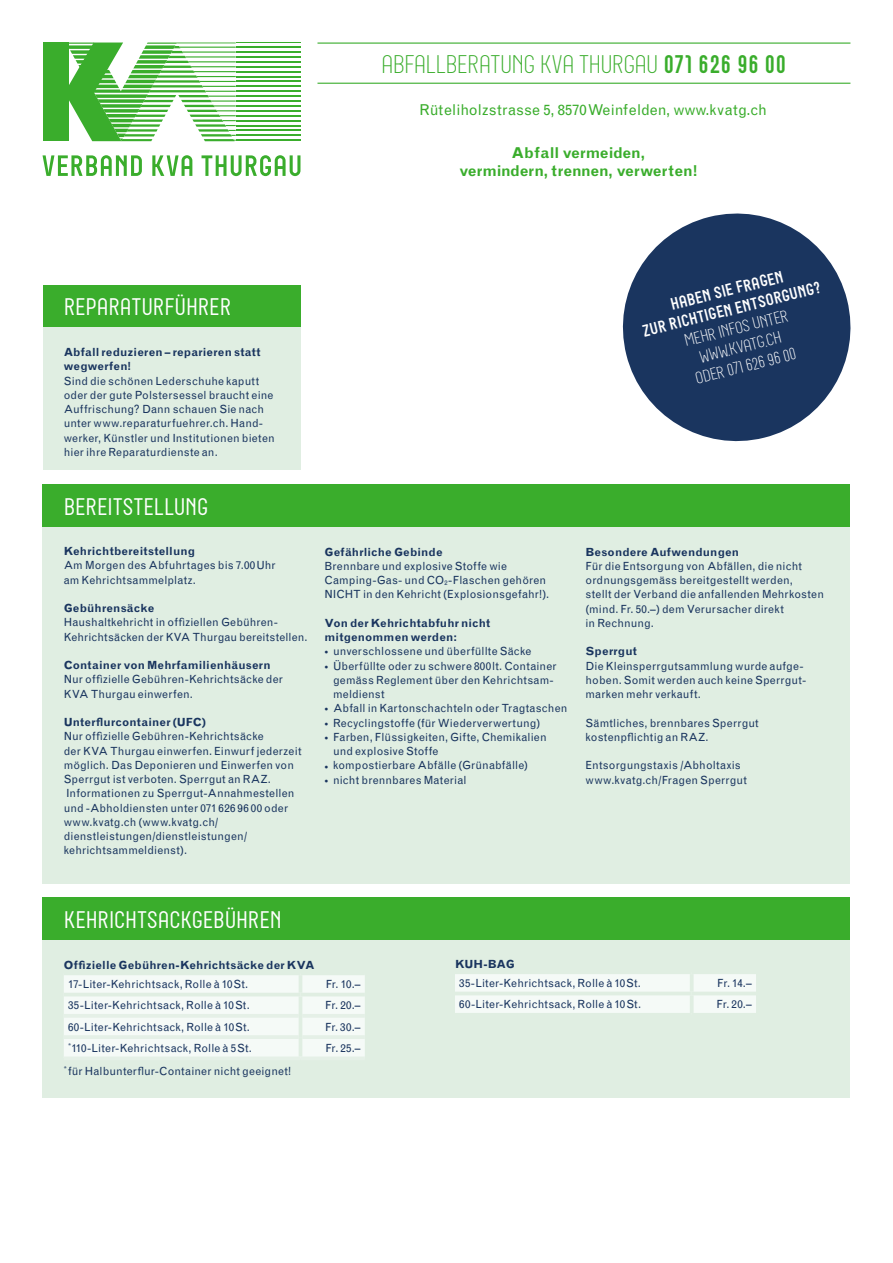
<style>
.page{position:relative;width:893px;height:1263px;background:#fff}
.page>*{position:absolute;margin:0;border:0;box-sizing:border-box;transform-origin:0 0}
.t1{font:300 25.5px "Neubau";letter-spacing:-.005em;color:#3aad2c}
.t2{font:24px "Neubau";letter-spacing:-.005em;color:#fff}
.t3{font:300 16.8px/19.5px "Neubau";color:#fff;text-align:center}
.t4{font:700 16.8px/19.5px "Neubau";color:#fff;text-align:center}
.t5{font:15px "Grotesque MT Std";color:#3aad2c}
.t6{font:700 15px/18px "Grotesque MT Std";letter-spacing:-.01em;color:#3aad2c;text-align:center}
.t7{font:11.25px/14.2px "Grotesque MT Std";letter-spacing:.015em;color:#1a355f}
.t8{font:700 11.25px/14.2px "Grotesque MT Std";letter-spacing:.015em;color:#1a355f}
.s1{font-weight:700}
.s2{font-size:6.6px}
</style>
<div class="page">
<div style="left:43px;top:285px;width:257px;height:42px;background:#3aad2c"></div>
<div style="left:43px;top:327px;width:257px;height:143px;background:#e0eee2"></div>
<div style="left:43px;top:484px;width:807px;height:43px;background:#3aad2c"></div>
<div style="left:43px;top:527px;width:807px;height:356px;background:#e0eee2"></div>
<hr style="left:317px;top:43px;width:533px;height:1px;background:#3aad2c">
<hr style="left:317px;top:83px;width:533px;height:1px;background:#3aad2c">
<svg style="left:622px;top:213px;width:229px;height:229px;fill:#1a355f"></svg>
<div style="left:43px;top:898px;width:807px;height:42px;background:#3aad2c"></div>
<div style="left:43px;top:940px;width:807px;height:157px;background:#e0eee2"></div>
<div style="left:64px;top:975px;width:301px;height:81px;background:#f5faf7"></div>
<hr style="left:64px;top:993px;width:236px;height:3px;background:#e0eee2">
<hr style="left:300px;top:993px;width:65px;height:3px;background:#e0eee2">
<hr style="left:64px;top:1014px;width:235px;height:4px;background:#e5f0e7">
<hr style="left:302px;top:1014px;width:63px;height:4px;background:#e5f0e7">
<hr style="left:64px;top:1035px;width:235px;height:4px;background:#e5f0e7">
<hr style="left:302px;top:1035px;width:63px;height:4px;background:#e5f0e7">
<hr style="left:64px;top:1056px;width:236px;height:4px;background:#e5f0e7">
<hr style="left:300px;top:1056px;width:65px;height:4px;background:#e5f0e7">
<hr style="left:299px;top:975px;width:3px;height:18px;background:#e0eee2">
<hr style="left:299px;top:996px;width:3px;height:20px;background:#e0eee2">
<hr style="left:299px;top:1016px;width:3px;height:21px;background:#e0eee2">
<hr style="left:299px;top:1037px;width:3px;height:19px;background:#e0eee2">
<div style="left:455px;top:974px;width:301px;height:39px;background:#f5faf7"></div>
<hr style="left:690px;top:974px;width:4px;height:18px;background:#e0eee2">
<hr style="left:690px;top:995px;width:4px;height:18px;background:#e0eee2">
<hr style="left:455px;top:992px;width:237px;height:3px;background:#e0eee2">
<hr style="left:692px;top:992px;width:64px;height:3px;background:#e0eee2">
<hr style="left:236px;top:43px;width:64px;height:1px;background:#3aad2c">
<hr style="left:236px;top:66px;width:64px;height:1px;background:#3aad2c">
<hr style="left:236px;top:61px;width:64px;height:1px;background:#3aad2c">
<hr style="left:236px;top:56px;width:64px;height:2px;background:#3aad2c">
<hr style="left:236px;top:51px;width:64px;height:2px;background:#3aad2c">
<hr style="left:236px;top:47px;width:64px;height:1px;background:#3aad2c">
<hr style="left:236px;top:91px;width:64px;height:1px;background:#3aad2c">
<hr style="left:236px;top:86px;width:64px;height:1px;background:#3aad2c">
<hr style="left:236px;top:81px;width:64px;height:1px;background:#3aad2c">
<hr style="left:236px;top:76px;width:64px;height:1px;background:#3aad2c">
<hr style="left:236px;top:71px;width:64px;height:1px;background:#3aad2c">
<hr style="left:236px;top:115px;width:64px;height:1px;background:#3aad2c">
<hr style="left:236px;top:110px;width:64px;height:1px;background:#3aad2c">
<hr style="left:236px;top:105px;width:64px;height:2px;background:#3aad2c">
<hr style="left:236px;top:100px;width:64px;height:2px;background:#3aad2c">
<hr style="left:236px;top:96px;width:64px;height:1px;background:#3aad2c">
<hr style="left:236px;top:140px;width:64px;height:1px;background:#3aad2c">
<hr style="left:236px;top:135px;width:64px;height:1px;background:#3aad2c">
<hr style="left:236px;top:130px;width:64px;height:1px;background:#3aad2c">
<hr style="left:236px;top:125px;width:64px;height:1px;background:#3aad2c">
<hr style="left:236px;top:120px;width:64px;height:1px;background:#3aad2c">
<div style="left:43px;top:43px;width:25px;height:98px;background:#3aad2c"></div>
<svg style="left:68px;top:43px;width:168px;height:98px"></svg>
<svg style="left:43px;top:155px;width:99px;height:21px"></svg>
<svg style="left:152px;top:155px;width:40px;height:21px"></svg>
<svg style="left:202px;top:155px;width:98px;height:21px"></svg>
<h1 class="t1" style="left:381px;top:50px;width:407px">ABFALLBERATUNG KVA THURGAU <span class="s1">071 626 96 00</span></h1>
<h3 class="t5" style="left:419px;top:101px;width:349px">Rüteliholzstrasse 5, 8570 Weinfelden, www.kvatg.ch</h3>
<h3 class="t6" style="left:459px;top:144px;width:240px">Abfall vermeiden,<br>vermindern, trennen, verwerten!</h3>
<h2 class="t2" style="left:64px;top:293px;width:169px">REPARATURFÜHRER</h2>
<p class="t8" style="left:64px;top:345px;width:198px">Abfall reduzieren – reparieren statt wegwerfen!</p>
<p class="t7" style="left:64px;top:374px;width:213px">Sind die schönen Lederschuhe kaputt oder der gute Polstersessel braucht eine Auffrischung? Dann schauen Sie nach unter www.reparaturfuehrer.ch. Hand&shy;werker, Künstler und Institutionen bieten hier ihre Reparaturdienste an.</p>
<h2 class="t2" style="left:64px;top:493px;width:146px">BEREITSTELLUNG</h2>
<p class="t8" style="left:64px;top:544px;width:133px">Kehrichtbereitstellung</p>
<p class="t7" style="left:64px;top:558px;width:213px">Am Morgen des Abfuhrtages bis 7.00Uhr am Kehrichtsammelplatz.</p>
<p class="t8" style="left:64px;top:601px;width:92px">Gebührensäcke</p>
<p class="t7" style="left:64px;top:615px;width:245px">Haushaltkehricht in offiziellen Gebühren-<br>Kehrichtsäcken der KVA Thurgau bereitstellen.</p>
<p class="t8" style="left:64px;top:658px;width:208px">Container von Mehrfamilienhäusern</p>
<p class="t7" style="left:64px;top:672px;width:221px">Nur offizielle Gebühren-Kehrichtsäcke der<br>KVA Thurgau einwerfen.</p>
<p class="t8" style="left:64px;top:715px;width:144px">Unterflurcontainer (UFC)</p>
<p class="t7" style="left:64px;top:729px;width:239px">Nur offizielle Gebühren-Kehrichtsäcke<br>der KVA Thurgau einwerfen. Einwurf jederzeit möglich. Das Deponieren und Einwerfen von Sperrgut ist verboten. Sperrgut an RAZ.<br>Informationen zu Sperrgut-Annahmestellen und -Abholdiensten unter 071 626 96 00 oder www.kvatg.ch (www.kvatg.ch/ dienstleistungen/dienstleistungen/ kehrichtsammeldienst).</p>
<p class="t8" style="left:325px;top:545px;width:120px">Gefährliche Gebinde</p>
<p class="t7" style="left:325px;top:559px;width:226px">Brennbare und explosive Stoffe wie<br>Camping-Gas- und CO<span class="s2">2</span>-Flaschen gehören<br>NICHT in den Kehricht (Explosionsgefahr!).</p>
<p class="t8" style="left:325px;top:616px;width:167px">Von der Kehrichtabfuhr nicht mitgenommen werden:</p>
<p class="t7" style="left:325px;top:644px;width:208px">• unverschlossene und überfüllte Säcke</p>
<p class="t7" style="left:333px;top:659px;width:225px;text-indent:-9px">• Überfüllte oder zu schwere 800lt. Container gemäss Reglement über den Kehrichtsam&shy;meldienst</p>
<p class="t7" style="left:325px;top:701px;width:244px">• Abfall in Kartonschachteln oder Tragtaschen</p>
<p class="t7" style="left:325px;top:716px;width:217px">• Recyclingstoffe (für Wiederverwertung)</p>
<p class="t7" style="left:333px;top:730px;width:215px;text-indent:-9px">• Farben, Flüssigkeiten, Gifte, Chemikalien und explosive Stoffe</p>
<p class="t7" style="left:325px;top:758px;width:205px">• kompostierbare Abfälle (Grünabfälle)</p>
<p class="t7" style="left:325px;top:773px;width:144px">• nicht brennbares Material</p>
<h3 class="t4" style="left:635px;top:302px;width:185px;rotate:-14deg">HABEN SIE FRAGEN<br>ZUR RICHTIGEN ENTSORGUNG?</h3>
<h3 class="t3" style="left:682px;top:331px;width:108px;rotate:-14deg">MEHR INFOS UNTER<br>WWW.KVATG.CH<br>ODER 071 626 96 00</h3>
<p class="t8" style="left:585px;top:544px;width:155px">Besondere Aufwendungen</p>
<p class="t7" style="left:585px;top:559px;width:240px">Für die Entsorgung von Abfällen, die nicht ordnungsgemäss bereitgestellt werden,<br>stellt der Verband die anfallenden Mehrkosten (mind. Fr. 50.–) dem Verursacher direkt<br>in Rechnung.</p>
<p class="t8" style="left:585px;top:644px;width:53px">Sperrgut</p>
<p class="t7" style="left:585px;top:659px;width:221px">Die Kleinsperrgutsammlung wurde aufge&shy;hoben. Somit werden auch keine Sperrgut&shy;marken mehr verkauft.</p>
<p class="t7" style="left:585px;top:716px;width:175px">Sämtliches, brennbares Sperrgut kostenpflichtig an RAZ.</p>
<p class="t7" style="left:585px;top:758px;width:163px">Entsorgungstaxis /Abholtaxis www.kvatg.ch/Fragen Sperrgut</p>
<h2 class="t2" style="left:64px;top:906px;width:220px">KEHRICHTSACKGEBÜHREN</h2>
<p class="t8" style="left:64px;top:958px;width:253px">Offizielle Gebühren-Kehrichtsäcke der KVA</p>
<p class="t7" style="left:68px;top:977px;width:182px">17-Liter-Kehrichtsack, Rolle à 10St.</p>
<p class="t7" style="left:326px;top:977px;width:36px">Fr. 10.–</p>
<p class="t7" style="left:68px;top:998px;width:183px">35-Liter-Kehrichtsack, Rolle à 10St.</p>
<p class="t7" style="left:325px;top:998px;width:37px">Fr. 20.–</p>
<p class="t7" style="left:68px;top:1019px;width:183px">60-Liter-Kehrichtsack, Rolle à 10St.</p>
<p class="t7" style="left:325px;top:1019px;width:37px">Fr. 30.–</p>
<p class="t7" style="left:68px;top:1041px;width:185px"><sup>*</sup>110-Liter-Kehrichtsack, Rolle à 5St.</p>
<p class="t7" style="left:325px;top:1041px;width:37px">Fr. 25.–</p>
<p class="t7" style="left:64px;top:1064px;width:229px"><sup>*</sup> für Halbunterflur-Container nicht geeignet!</p>
<p class="t8" style="left:455px;top:957px;width:61px">KUH-BAG</p>
<p class="t7" style="left:459px;top:976px;width:183px">35-Liter-Kehrichtsack, Rolle à 10St.</p>
<p class="t7" style="left:717px;top:976px;width:36px">Fr. 14.–</p>
<p class="t7" style="left:459px;top:997px;width:183px">60-Liter-Kehrichtsack, Rolle à 10St.</p>
<p class="t7" style="left:716px;top:997px;width:37px">Fr. 20.–</p>
</div>
